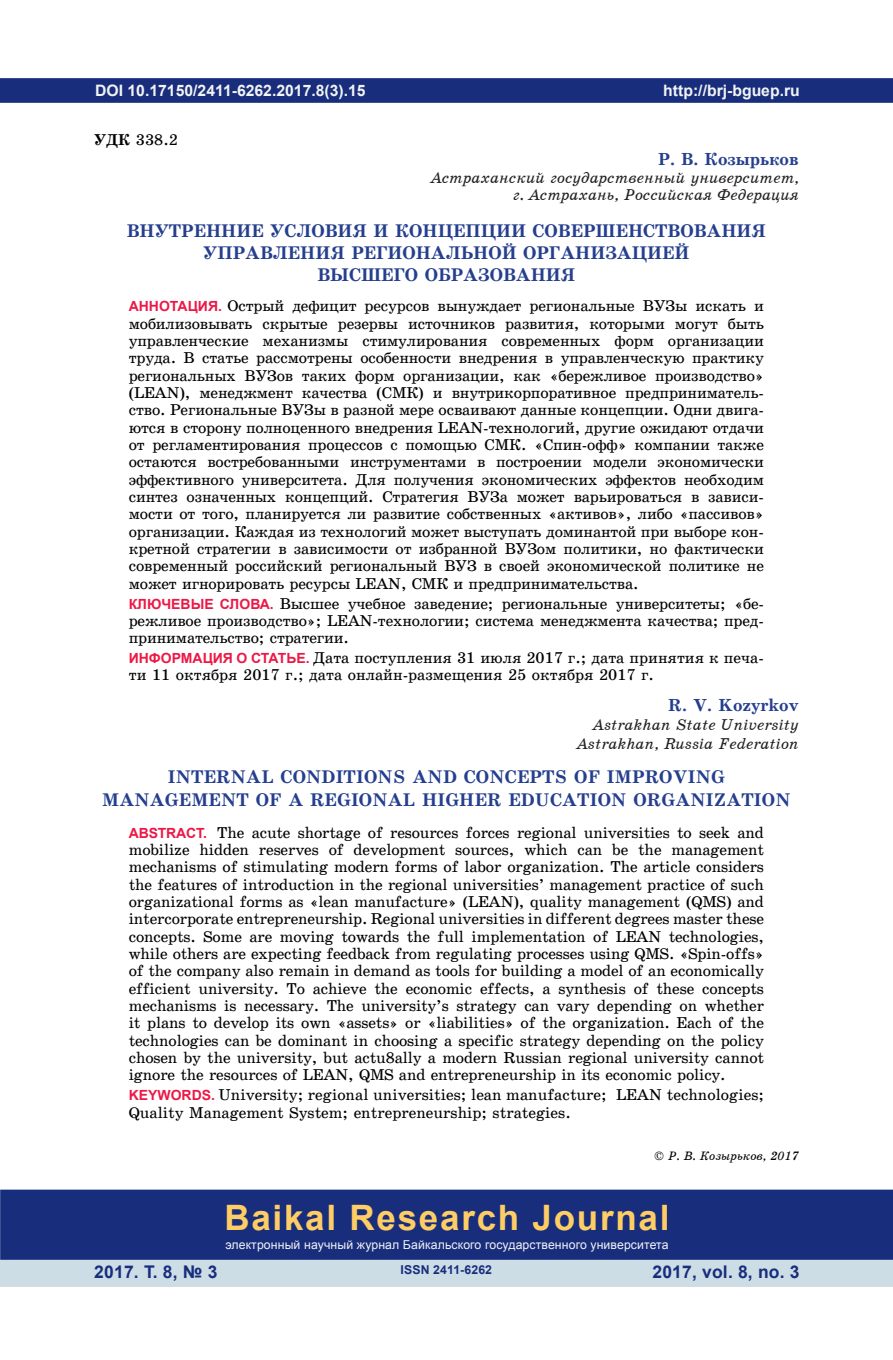
<style>
.page{position:relative;width:893px;height:1360px;background:#fff}
.page>*{position:absolute;margin:0;border:0;box-sizing:border-box;transform-origin:0 0}
.t1{font:700 35px "Arial";letter-spacing:.05em;color:#fecd64}
.Заголовок{font:18.38px/22.2px "School Book C Bold";color:#253f8e;text-align:center}
.t2{font:700 17.5px "Arial";letter-spacing:.01em;color:#182d7c}
.Автор{font:17.5px "School Book C Bold";color:#253f8e}
.Аннотация_текст{font:15.75px/17.3px "School Book C";letter-spacing:-.01em;color:#000;text-align:justify}
.КС{font:15.75px/17.3px "School Book C";color:#000;text-align:justify}
.регалии{font:15.75px "School Book C Italic";color:#231f20}
.Инфа{font:15.75px/17.3px "School Book C";color:#000}
.Текст{font:700 15.75px "Arial";color:#f2f3f4}
.УДК_ББК{font:15.75px "School Book C";color:#000}
.t3{font:12.25px "Arial";letter-spacing:.01em;color:#f2f3f4}
.копирайт_автора{font:12.25px "School Book C Italic";color:#000}
.t4{font:700 12.25px "Arial";letter-spacing:.01em;color:#182d7c}
.s1{font-family:"School Book C Bold"}
.s2{font-family:"Arial";font-weight:700;font-size:14px;color:#ed1845}
</style>
<div class="page">
<div style="left:0;top:78px;width:893px;height:25px;background:#182d7c;border:2px solid #182d7c"></div>
<div style="left:0;top:1258px;width:893px;height:28px;background:#cddde6"></div>
<div style="left:0;top:1189px;width:893px;height:70px;background:#182d7c;border:2px solid #182d7c"></div>
<p class="Текст" style="left:95px;top:79px;width:272px">DOI 10.17150/2411-6262.2017.8(3).15</p>
<p class="УДК_ББК" style="left:94px;top:131px;width:85px"><span class="s1">УДК</span> 338.2</p>
<p class="Текст" style="left:663px;top:79px;width:138px">http://brj-bguep.ru</p>
<p class="Автор" style="left:658px;top:150px;width:142px">Р. В. Козырьков</p>
<p class="регалии" style="left:431px;top:169px;width:369px">Астраханский государственный университет,</p>
<p class="регалии" style="left:513px;top:186px;width:287px">г. Астрахань, Российская Федерация</p>
<p class="Заголовок" style="left:127px;top:219px;width:641px">ВНУТРЕННИЕ УСЛОВИЯ И КОНЦЕПЦИИ СОВЕРШЕНСТВОВАНИЯ<br>УПРАВЛЕНИЯ РЕГИОНАЛЬНОЙ ОРГАНИЗАЦИЕЙ</p>
<p class="Заголовок" style="left:317px;top:264px;width:259px">ВЫСШЕГО ОБРАЗОВАНИЯ</p>
<p class="Аннотация_текст" style="left:129px;top:297px;width:637px"><span class="s2">АННОТАЦИЯ.</span> Острый дефицит ресурсов вынуждает региональные ВУЗы искать и мобилизовывать скрытые резервы источников развития, которыми могут быть управленческие механизмы стимулирования современных форм организации труда. В статье рассмотрены особенности внедрения в управленческую практику региональных ВУЗов таких форм организации, как «бережливое производство» (LEAN), менеджмент качества (СМК) и внутрикорпоративное предприниматель&shy;ство. Региональные ВУЗы в разной мере осваивают данные концепции. Одни двига&shy;ются в сторону полноценного внедрения LEAN-технологий, другие ожидают отдачи от регламентирования процессов с помощью СМК. «Спин-офф» компании также остаются востребованными инструментами в построении модели экономически эффективного университета. Для получения экономических эффектов необходим синтез означенных концепций. Стратегия ВУЗа может варьироваться в зависи&shy;мости от того, планируется ли развитие собственных «активов», либо «пассивов» организации. Каждая из технологий может выступать доминантой при выборе кон&shy;кретной стратегии в зависимости от избранной ВУЗом политики, но фактически современный российский региональный ВУЗ в своей экономической политике не может игнорировать ресурсы LEAN, СМК и предпринимательства.</p>
<p class="КС" style="left:129px;top:594px;width:637px"><span class="s2">КЛЮЧЕВЫЕ СЛОВА.</span> Высшее учебное заведение; региональные университеты; «бе&shy;режливое производство»; LEAN-технологии; система менеджмента качества; пред&shy;принимательство; стратегии.</p>
<p class="Инфа" style="left:129px;top:649px;width:637px"><span class="s2">ИНФОРМАЦИЯ О СТАТЬЕ.</span> Дата поступления 31 июля 2017 г.; дата принятия к печа&shy;ти 11 октября 2017 г.; дата онлайн-размещения 25 октября 2017 г.</p>
<p class="Автор" style="left:668px;top:695px;width:132px">R. V. Kozyrkov</p>
<p class="регалии" style="left:593px;top:715px;width:207px">Astrakhan State University</p>
<p class="регалии" style="left:577px;top:734px;width:223px">Astrakhan, Russia Federation</p>
<p class="Заголовок" style="left:102px;top:766px;width:690px">INTERNAL CONDITIONS AND CONCEPTS OF IMPROVING<br>MANAGEMENT OF A REGIONAL HIGHER EDUCATION ORGANIZATION</p>
<p class="Аннотация_текст" style="left:129px;top:823px;width:637px"><span class="s2">ABSTRACT.</span> The acute shortage of resources forces regional universities to seek and mobilize hidden reserves of development sources, which can be the management mechanisms of stimulating modern forms of labor organization. The article considers the features of introduction in the regional universities’ management practice of such organizational forms as «lean manufacture» (LEAN), quality management (QMS) and intercorporate entrepreneurship. Regional universities in different degrees master these concepts. Some are moving towards the full implementation of LEAN technologies, while others are expecting feedback from regulating processes using QMS. «Spin-offs» of the company also remain in demand as tools for building a model of an economically efficient university. To achieve the economic effects, a synthesis of these concepts mechanisms is necessary. The university’s strategy can vary depending on whether it plans to develop its own «assets» or «liabilities» of the organization. Each of the technologies can be dominant in choosing a specific strategy depending on the policy chosen by the university, but actu8ally a modern Russian regional university cannot ignore the resources of LEAN, QMS and entrepreneurship in its economic policy.</p>
<p class="КС" style="left:129px;top:1086px;width:637px"><span class="s2">KEYWORDS.</span> University; regional universities; lean manufacture; LEAN technologies;<br>Quality Management System; entrepreneurship; strategies.</p>
<p class="копирайт_автора" style="left:654px;top:1149px;width:146px">© Р. В. Козырьков, 2017</p>
<h1 class="t1" style="left:224px;top:1193px;width:447px">Baikal Research Journal</h1>
<p class="t3" style="left:225px;top:1236px;width:445px">электронный научный журнал Байкальского государственного университета</p>
<p class="t2" style="left:94px;top:1259px;width:125px">2017. Т. 8, № 3</p>
<p class="t2" style="left:652px;top:1259px;width:149px">2017, vol. 8, no. 3</p>
<p class="t4" style="left:401px;top:1261px;width:93px">ISSN 2411-6262</p>
</div>
